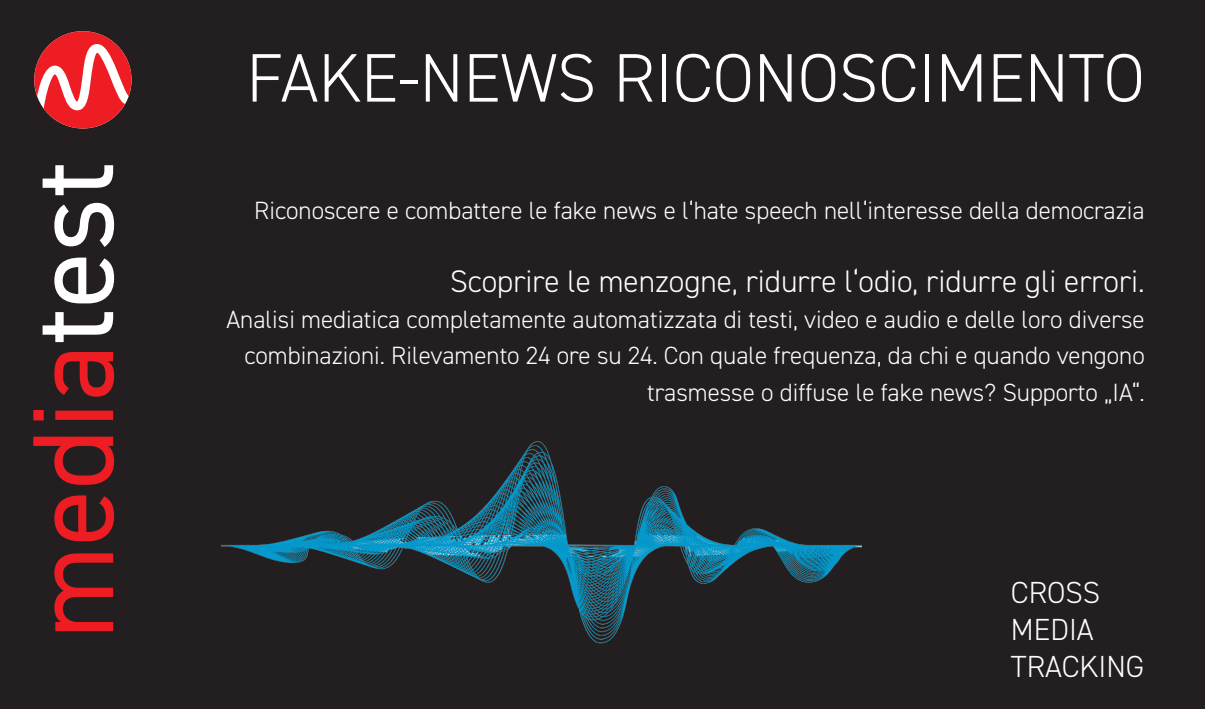
<style>
.page{position:relative;width:1205px;height:709px;background:#231f20}
.page>*{position:absolute;margin:0;border:0;box-sizing:border-box;transform-origin:0 0}
.t1{font:115.62px "DIN2014";color:#ee1d23}
.t2{font:300 68.75px "DIN2014";color:#fff}
.t3{font:300 31.25px "DIN2014";color:#fff}
.t4{font:300 30.5px/36.6px "DIN2014";color:#fff}
.t5{font:300 25px/36.2px "DIN2014";color:#fff;text-align:right}
.s1{color:#fff}
</style>
<div class="page">
<svg style="left:34px;top:31px;width:98px;height:97px"></svg>
<img style="left:221px;top:441px;width:641px;height:203px">
<h1 class="t1" style="left:1px;top:638px;width:479px;rotate:-90deg">media<span class="s1">test</span></h1>
<h2 class="t2" style="left:246px;top:36px;width:900px">FAKE-NEWS RICONOSCIMENTO</h2>
<p class="t5" style="left:254px;top:192px;width:892px">Riconoscere e combattere le fake news e l‘hate speech nell‘interesse della democrazia</p>
<p class="t3" style="left:450px;top:262px;width:696px">Scoprire le menzogne, ridurre l‘odio, ridurre gli errori.</p>
<p class="t5" style="left:226px;top:301px;width:920px">Analisi mediatica completamente automatizzata di testi, video e audio e delle loro diverse combinazioni. Rilevamento 24 ore su 24. Con quale frequenza, da chi e quando vengono trasmesse o diffuse le fake news? Supporto „IA“.</p>
<p class="t4" style="left:1011px;top:574px;width:91px">CROSS<br>MEDIA</p>
<p class="t4" style="left:1011px;top:648px;width:135px">TRACKING</p>
</div>
